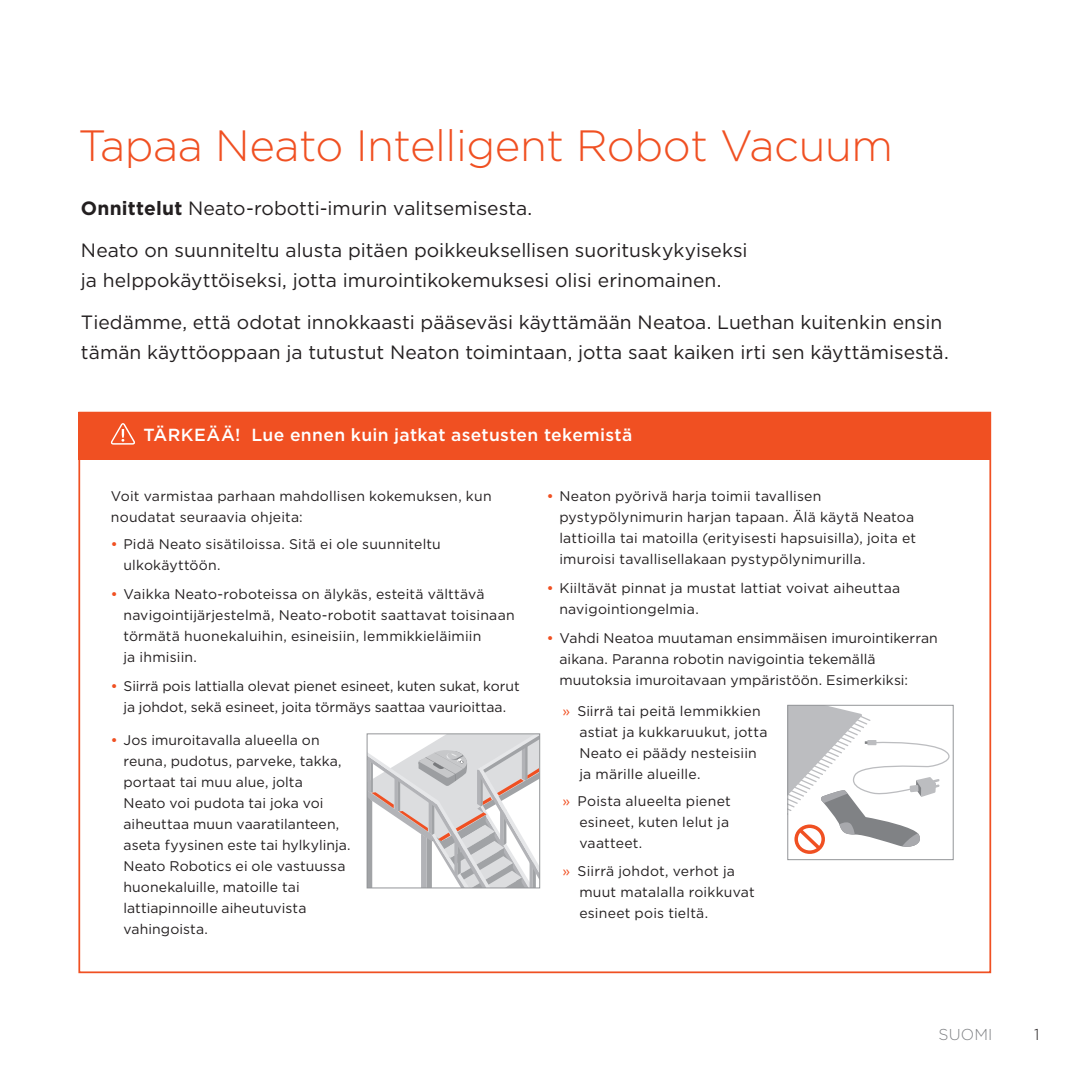
<style>
.page{position:relative;width:1071px;height:1071px;background:#fff}
.page>*{position:absolute;margin:0;border:0;box-sizing:border-box;transform-origin:0 0}
.t1{font:300 43.75px "Gotham";letter-spacing:-.01em;color:#f05022}
.t2{font:19.25px/29.8px "Gotham";color:#231f20}
.t3{font:500 17.5px "Gotham";letter-spacing:.02em;color:#fff}
.t4{font:300 15.75px "Gotham";letter-spacing:.01em;color:#808285}
.t5{font:300 15.75px "Gotham";color:#231f20}
.t6{font:14px/21px "Gotham";letter-spacing:.01em;color:#231f20}
.s1{font-weight:700}
.s2{font-weight:500;color:#f05022}
.s3{color:#f05022}
</style>
<div class="page">
<div style="left:78px;top:412px;width:913px;height:47px;background:#f05022"></div>
<svg style="left:111px;top:423px;width:24px;height:22px"></svg>
<svg style="left:788px;top:705px;width:166px;height:148px"></svg>
<div style="left:794px;top:825px;width:31px;height:29px;border:4px solid #f05022;border-radius:50%"></div>
<svg style="left:367px;top:734px;width:173px;height:154px"></svg>
<h1 class="t1" style="left:78px;top:118px;width:816px">Tapaa Neato Intelligent Robot Vacuum</h1>
<h2 class="t2" style="left:81px;top:193px;width:453px"><span class="s1">Onnittelut</span> Neato-robotti-imurin valitsemisesta.</h2>
<h2 class="t2" style="left:81px;top:235px;width:668px">Neato on suunniteltu alusta pitäen poikkeuksellisen suorituskykyiseksi ja helppokäyttöiseksi, jotta imurointikokemuksesi olisi erinomainen.</h2>
<h2 class="t2" style="left:81px;top:307px;width:869px">Tiedämme, että odotat innokkaasti pääseväsi käyttämään Neatoa. Luethan kuitenkin ensin tämän käyttöoppaan ja tutustut Neaton toimintaan, jotta saat kaiken irti sen käyttämisestä.</h2>
<p class="t3" style="left:143px;top:424px;width:490px">TÄRKEÄÄ! Lue ennen kuin jatkat asetusten tekemistä</p>
<p class="t6" style="left:111px;top:485px;width:382px">Voit varmistaa parhaan mahdollisen kokemuksen, kun noudatat seuraavia ohjeita:</p>
<p class="t6" style="left:123px;top:533px;width:319px;text-indent:-13px"><span class="s2">•</span> Pidä Neato sisätiloissa. Sitä ei ole suunniteltu ulkokäyttöön.</p>
<p class="t6" style="left:123px;top:583px;width:393px;text-indent:-13px"><span class="s2">•</span> Vaikka Neato-roboteissa on älykäs, esteitä välttävä navigointijärjestelmä, Neato-robotit saattavat toisinaan törmätä huonekaluihin, esineisiin, lemmikkieläimiin<br>ja ihmisiin.</p>
<p class="t6" style="left:111px;top:675px;width:410px;text-align:center"><span class="s2">•</span> Siirrä pois lattialla olevat pienet esineet, kuten sukat, korut ja johdot, sekä esineet, joita törmäys saattaa vaurioittaa.</p>
<p class="t6" style="left:123px;top:729px;width:229px;text-indent:-13px"><span class="s2">•</span> Jos imuroitavalla alueella on reuna, pudotus, parveke, takka, portaat tai muu alue, jolta<br>Neato voi pudota tai joka voi aiheuttaa muun vaaratilanteen, aseta fyysinen este tai hylkylinja.<br>Neato Robotics ei ole vastuussa huonekaluille, matoille tai lattiapinnoille aiheutuvista vahingoista.</p>
<p class="t6" style="left:559px;top:485px;width:358px;text-indent:-13px"><span class="s2">•</span> Neaton pyörivä harja toimii tavallisen pystypölynimurin harjan tapaan. Älä käytä Neatoa lattioilla tai matoilla (erityisesti hapsuisilla), joita et imuroisi tavallisellakaan pystypölynimurilla.</p>
<p class="t6" style="left:559px;top:577px;width:342px;text-indent:-13px"><span class="s2">•</span> Kiiltävät pinnat ja mustat lattiat voivat aiheuttaa navigointiongelmia.</p>
<p class="t6" style="left:559px;top:627px;width:380px;text-indent:-13px"><span class="s2">•</span> Vahdi Neatoa muutaman ensimmäisen imurointikerran aikana. Paranna robotin navigointia tekemällä muutoksia imuroitavaan ympäristöön. Esimerkiksi:</p>
<p class="t6" style="left:579px;top:700px;width:190px;text-indent:-17px"><span class="s3">»</span> Siirrä tai peitä lemmikkien astiat ja kukkaruukut, jotta<br>Neato ei päädy nesteisiin ja märille alueille.</p>
<p class="t6" style="left:579px;top:791px;width:153px;text-align:justify;text-indent:-17px"><span class="s3">»</span> Poista alueelta pienet esineet, kuten lelut ja vaatteet.</p>
<p class="t6" style="left:579px;top:860px;width:177px;text-indent:-17px"><span class="s3">»</span> Siirrä johdot, verhot ja muut matalalla roikkuvat esineet pois tieltä.</p>
<p class="t4" style="left:939px;top:1024px;width:56px">SUOMI</p>
<p class="t5" style="left:1034px;top:1024px;width:7px">1</p>
</div>
